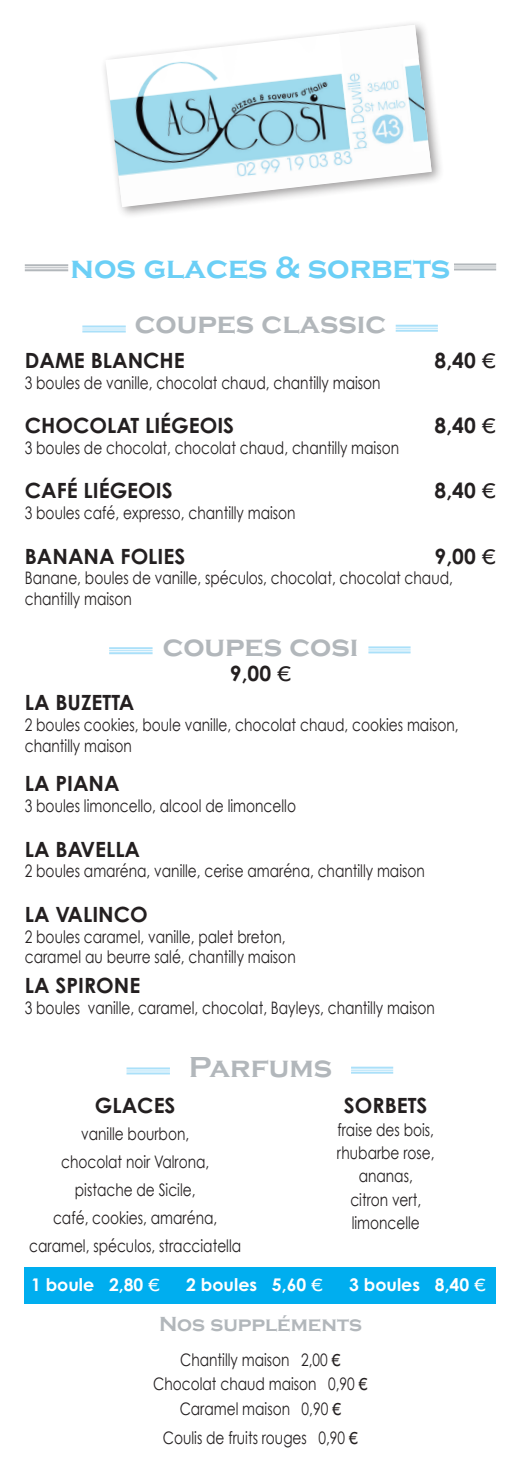
<style>
.page{position:relative;width:521px;height:1474px;background:#fff}
.page>*{position:absolute;margin:0;border:0;box-sizing:border-box;transform-origin:0 0}
.t1{font:700 31.5px "Copperplate Gothic";color:#6bcff6}
.t2{font:700 29.75px "Copperplate Gothic";color:#b2b7bb}
.t3{font:700 21px "Century Gothic";color:#231f20}
.t4{font:700 21px "Copperplate Gothic";color:#b2b7bb}
.t5{font:700 17.5px "Century Gothic";color:#fff}
.t6{font:17.15px/27.8px "Century Gothic";color:#231f20;scale:.8 1}
.s1{font-family:"LT Euro Money";font-weight:400}
.s2{font-family:"LT Euro Money"}
</style>
<div class="page">
<hr style="left:25px;top:264px;width:43px;height:2px;background:#b2b7bb">
<hr style="left:25px;top:267px;width:43px;height:1px;background:#b2b7bb">
<hr style="left:25px;top:269px;width:43px;height:2px;background:#b2b7bb">
<hr style="left:454px;top:263px;width:42px;height:2px;background:#b2b7bb">
<hr style="left:454px;top:266px;width:42px;height:1px;background:#b2b7bb">
<hr style="left:454px;top:268px;width:42px;height:2px;background:#b2b7bb">
<div style="left:99px;top:19px;width:344px;height:200px;background:#231f20;opacity:.45"></div>
<img style="left:105px;top:25px;width:327px;height:182px">
<hr style="left:109px;top:647px;width:44px;height:2px;background:#aae0f9">
<hr style="left:109px;top:650px;width:44px;height:1px;background:#aae0f9">
<hr style="left:109px;top:652px;width:44px;height:2px;background:#aae0f9">
<hr style="left:368px;top:646px;width:42px;height:2px;background:#aae0f9">
<hr style="left:368px;top:649px;width:42px;height:1px;background:#aae0f9">
<hr style="left:368px;top:651px;width:42px;height:2px;background:#aae0f9">
<hr style="left:82px;top:325px;width:44px;height:2px;background:#aae0f9">
<hr style="left:82px;top:328px;width:44px;height:1px;background:#aae0f9">
<hr style="left:82px;top:330px;width:44px;height:2px;background:#aae0f9">
<hr style="left:396px;top:325px;width:42px;height:2px;background:#aae0f9">
<hr style="left:396px;top:328px;width:42px;height:1px;background:#aae0f9">
<hr style="left:396px;top:330px;width:42px;height:2px;background:#aae0f9">
<hr style="left:126px;top:1067px;width:44px;height:2px;background:#aae0f9">
<hr style="left:126px;top:1070px;width:44px;height:1px;background:#aae0f9">
<hr style="left:126px;top:1072px;width:44px;height:2px;background:#aae0f9">
<hr style="left:351px;top:1066px;width:42px;height:2px;background:#aae0f9">
<hr style="left:351px;top:1069px;width:42px;height:1px;background:#aae0f9">
<hr style="left:351px;top:1071px;width:42px;height:2px;background:#aae0f9">
<div style="left:25px;top:1267px;width:471px;height:36px;background:#00aeef"></div>
<h1 class="t1" style="left:71px;top:250px;width:381px">nos glaces &amp; sorbets</h1>
<h2 class="t2" style="left:135px;top:307px;width:253px">coupes classic</h2>
<p class="t3" style="left:25px;top:347px;width:162px">DAME BLANCHE</p>
<p class="t3" style="left:435px;top:347px;width:63px">8,40 <span class="s1">d</span></p>
<p class="t6" style="left:25px;top:368px;width:446px">3 boules de vanille, chocolat chaud, chantilly maison</p>
<p class="t3" style="left:25px;top:412px;width:211px">CHOCOLAT LIÉGEOIS</p>
<p class="t3" style="left:435px;top:412px;width:63px">8,40 <span class="s1">d</span></p>
<p class="t6" style="left:25px;top:433px;width:469px">3 boules de chocolat, chocolat chaud, chantilly maison</p>
<p class="t3" style="left:25px;top:477px;width:149px">CAFÉ LIÉGEOIS</p>
<p class="t3" style="left:435px;top:477px;width:63px">8,40 <span class="s1">d</span></p>
<p class="t6" style="left:25px;top:499px;width:340px">3 boules café, expresso, chantilly maison</p>
<p class="t3" style="left:25px;top:543px;width:162px">BANANA FOLIES</p>
<p class="t3" style="left:435px;top:543px;width:63px">9,00 <span class="s1">d</span></p>
<p class="t6" style="left:25px;top:567px;width:537px;line-height:20.7px">Banane, boules de vanille, spéculos, chocolat, chocolat chaud, chantilly maison</p>
<h2 class="t2" style="left:163px;top:629px;width:197px">coupes cosi</h2>
<p class="t3" style="left:25px;top:689px;width:111px">LA BUZETTA</p>
<p class="t6" style="left:25px;top:714px;width:544px;line-height:20.7px">2 boules cookies, boule vanille, chocolat chaud, cookies maison, chantilly maison</p>
<p class="t3" style="left:25px;top:770px;width:96px">LA PIANA</p>
<p class="t6" style="left:25px;top:791px;width:340px">3 boules limoncello, alcool de limoncello</p>
<p class="t3" style="left:25px;top:835px;width:117px">LA BAVELLA</p>
<p class="t6" style="left:25px;top:857px;width:501px">2 boules amaréna, vanille, cerise amaréna, chantilly maison</p>
<p class="t3" style="left:25px;top:901px;width:124px">LA VALINCO</p>
<p class="t6" style="left:25px;top:925px;width:340px;line-height:20.7px">2 boules caramel, vanille, palet breton, caramel au beurre salé, chantilly maison</p>
<p class="t3" style="left:25px;top:972px;width:117px">LA SPIRONE</p>
<p class="t6" style="left:25px;top:993px;width:514px">3 boules vanille, caramel, chocolat, Bayleys, chantilly maison</p>
<p class="t3" style="left:230px;top:659px;width:63px">9,00 <span class="s1">d</span></p>
<h2 class="t2" style="left:189px;top:1050px;width:145px">Parfums</h2>
<p class="t3" style="left:95px;top:1091px;width:82px">GLACES</p>
<p class="t6" style="left:29px;top:1120px;width:266px;text-align:center">vanille bourbon,<br>chocolat noir Valrona,<br>pistache de Sicile,<br>café, cookies, amaréna, caramel, spéculos, stracciatella</p>
<p class="t3" style="left:344px;top:1091px;width:85px">SORBETS</p>
<p class="t6" style="left:337px;top:1117px;width:124px;line-height:23.3px;text-align:center">fraise des bois, rhubarbe rose, ananas,<br>citron vert, limoncelle</p>
<p class="t5" style="left:31px;top:1273px;width:456px">1 BOULE 2,80 <span class="s1">d •</span> 2 BOULES 5,60 <span class="s1">d •</span> 3 BOULES 8,40 <span class="s1">d</span></p>
<p class="t4" style="left:159px;top:1312px;width:204px">Nos suppléments</p>
<p class="t6" style="left:153px;top:1346px;width:270px;line-height:24.5px;text-align:center">Chantilly maison 2,00 <span class="s2">d<br></span>Chocolat chaud maison 0,90 <span class="s2">d<br></span>Caramel maison 0,90 <span class="s2">d</span></p>
<p class="t6" style="left:163px;top:1423px;width:245px">Coulis de fruits rouges 0,90 <span class="s2">d</span></p>
</div>
